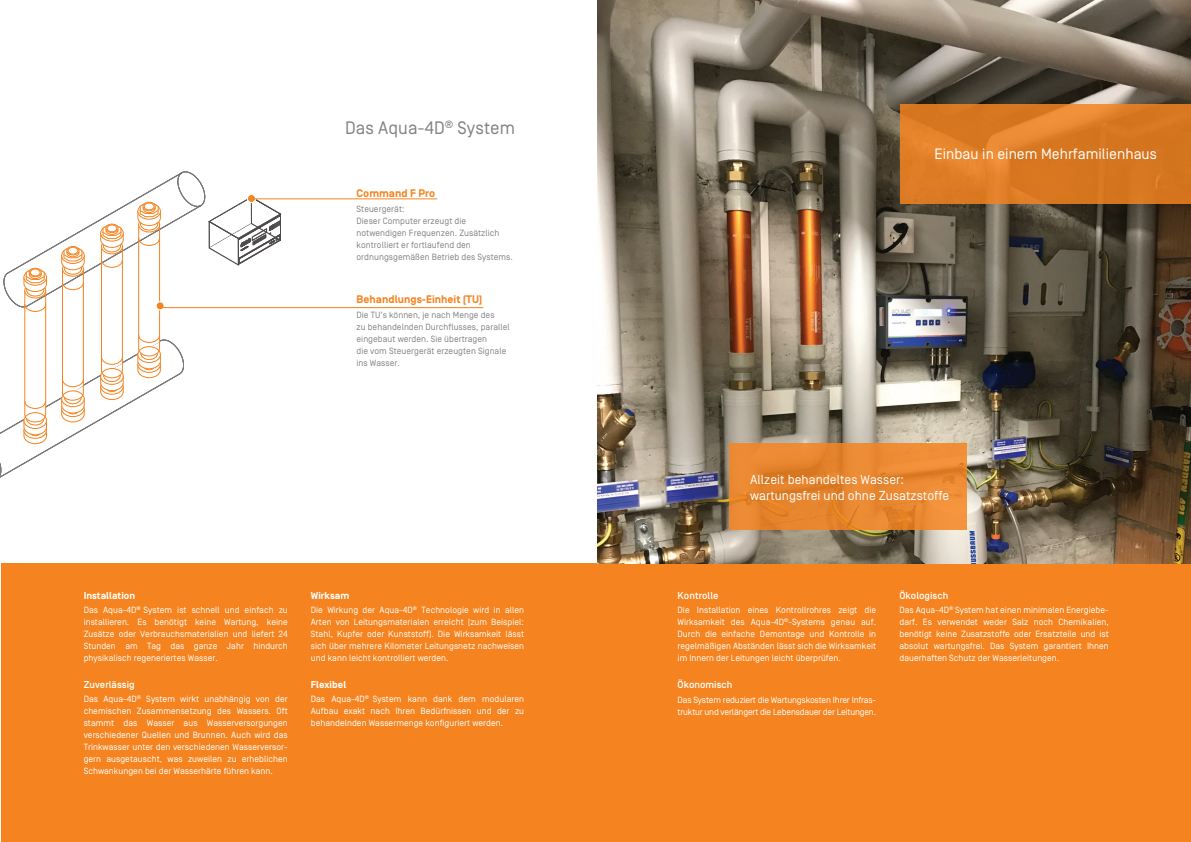
<style>
.page{position:relative;width:1191px;height:842px;background:#fff}
.page>*{position:absolute;margin:0;border:0;box-sizing:border-box;transform-origin:0 0}
.t1{font:18px "Simplon Norm";letter-spacing:.005em;color:#808285}
.t2{font:15px "Simplon Norm";letter-spacing:.005em;color:#fff}
.t3{font:13px/15.6px "Simplon Norm";letter-spacing:.005em;color:#fff}
.t4{font:700 11px "Simplon Norm";letter-spacing:.005em;color:#f48420}
.t5{font:500 10px "Simplon Norm";letter-spacing:.005em;color:#fff}
.t6{font:700 10px "Simplon Norm";letter-spacing:.005em;color:#fff}
.t7{font:9px/12px "Simplon Norm";letter-spacing:.005em;color:#fff;text-align:justify}
.t8{font:9px/12px "Simplon Norm";letter-spacing:.005em;color:#808285}
.t9{font:9px/12px "Simplon Norm";letter-spacing:-.02em;color:#fff}
</style>
<div class="page">
<div style="left:595px;top:563px;width:596px;height:279px;background:#f58420"></div>
<img style="left:597px;top:0;width:594px;height:563px">
<svg style="left:900px;top:105px;width:291px;height:99px;background:#db7a23"></svg>
<svg style="left:729px;top:443px;width:237px;height:87px;background:#e8872f"></svg>
<div style="left:2px;top:563px;width:595px;height:279px;background:#f58420"></div>
<hr style="left:251px;top:198px;width:186px;height:1px;background:#f48420">
<hr style="left:160px;top:307px;width:323px;height:1px;background:#f48420">
<svg style="left:0;top:172px;width:281px;height:306px"></svg>
<h1 class="t1" style="left:345px;top:118px;width:171px">Das Aqua-4D<sup>®</sup> System</h1>
<h2 class="t2" style="left:934px;top:146px;width:224px">Einbau in einem Mehrfamilienhaus</h2>
<p class="t4" style="left:356px;top:187px;width:80px">Command F Pro</p>
<p class="t8" style="left:356px;top:203px;width:158px">Steuergerät:<br>Dieser Computer erzeugt die notwendigen Frequenzen. Zusätzlich kontrolliert er fortlaufend den ordnungsgemäßen Betrieb des Systems.</p>
<p class="t4" style="left:356px;top:294px;width:127px">Behandlungs-Einheit (TU)</p>
<p class="t8" style="left:356px;top:309px;width:155px">Die TU’s können, je nach Menge des<br>zu behandelnden Durchflusses, parallel eingebaut werden. Sie übertragen<br>die vom Steuergerät erzeugten Signale ins Wasser.</p>
<h3 class="t3" style="left:750px;top:472px;width:201px">Allzeit behandeltes Wasser: wartungsfrei und ohne Zusatzstoffe</h3>
<p class="t6" style="left:84px;top:590px;width:53px">Installation</p>
<p class="t7" style="left:84px;top:604px;width:206px">Das Aqua-4D<sup>®</sup> System ist schnell und einfach zu installieren. Es benötigt keine Wartung, keine Zusätze oder Verbrauchsmaterialien und liefert 24<br>Stunden am Tag das ganze Jahr hindurch physikalisch regeneriertes Wasser.</p>
<p class="t6" style="left:311px;top:590px;width:40px">Wirksam</p>
<p class="t7" style="left:311px;top:604px;width:215px">Die Wirkung der Aqua-4D<sup>®</sup> Technologie wird in allen Arten von Leitungsmaterialen erreicht (zum Beispiel:<br>Stahl, Kupfer oder Kunststoff). Die Wirksamkeit lässt sich über mehrere Kilometer Leitungsnetz nachweisen und kann leicht kontrolliert werden.</p>
<p class="t5" style="left:677px;top:590px;width:42px">Kontrolle</p>
<p class="t7" style="left:677px;top:604px;width:200px">Die Installation eines Kontrollrohres zeigt die Wirksamkeit des Aqua-4D<sup>®</sup>-Systems genau auf.<br>Durch die einfache Demontage und Kontrolle in regelmäßigen Abständen lässt sich die Wirksamkeit im Innern der Leitungen leicht überprüfen.</p>
<p class="t5" style="left:899px;top:590px;width:50px">Ökologisch</p>
<p class="t7" style="left:899px;top:604px;width:211px">Das Aqua-4D<sup>®</sup> System hat einen minimalen Energiebe&shy;darf. Es verwendet weder Salz noch Chemikalien, benötigt keine Zusatzstoffe oder Ersatzteile und ist absolut wartungsfrei. Das System garantiert Ihnen dauerhaften Schutz der Wasserleitungen.</p>
<p class="t5" style="left:84px;top:679px;width:53px">Zuverlässig</p>
<p class="t6" style="left:311px;top:679px;width:37px">Flexibel</p>
<p class="t5" style="left:677px;top:679px;width:56px">Ökonomisch</p>
<p class="t7" style="left:84px;top:693px;width:206px">Das Aqua-4D<sup>®</sup> System wirkt unabhängig von der chemischen Zusammensetzung des Wassers. Oft stammt das Wasser aus Wasserversorgungen verschiedener Quellen und Brunnen. Auch wird das Trinkwasser unter den verschiedenen Wasserversor&shy;gern ausgetauscht, was zuweilen zu erheblichen Schwankungen bei der Wasserhärte führen kann.</p>
<p class="t7" style="left:311px;top:693px;width:215px">Das Aqua-4D<sup>®</sup> System kann dank dem modularen Aufbau exakt nach Ihren Bedürfnissen und der zu behandelnden Wassermenge konfiguriert werden.</p>
<p class="t9" style="left:677px;top:694px;width:200px">Das System reduziert die Wartungskosten Ihrer Infras&shy;truktur und verlängert die Lebensdauer der Leitungen.</p>
</div>
